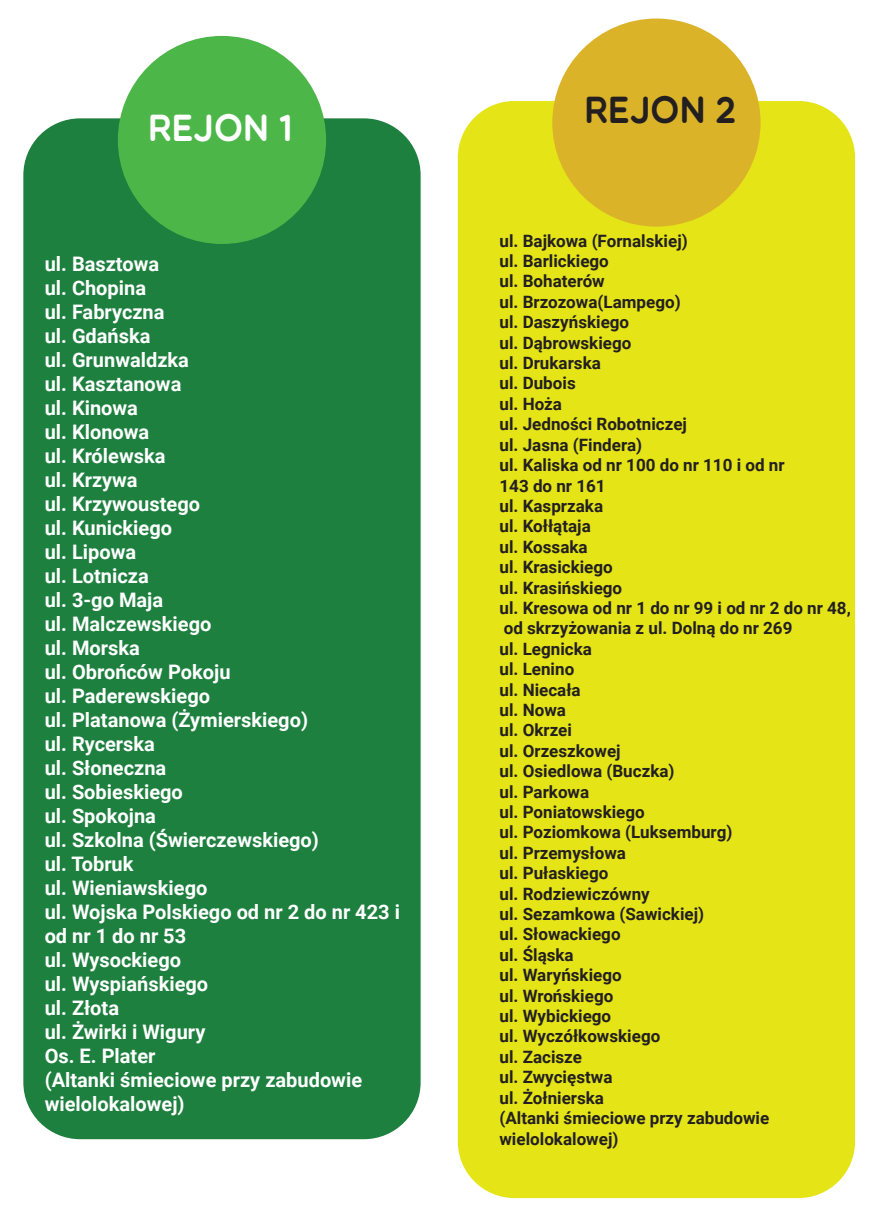
<style>
.page{position:relative;width:874px;height:1225px;background:#fff}
.page>*{position:absolute;margin:0;border:0;box-sizing:border-box;transform-origin:0 0}
.t1{font:38px "Multicolore";color:#fff;scale:.92 1}
.t2{font:38px "Multicolore";color:#231f20;scale:.92 1}
.t3{font:700 20px/24px "Roboto";color:#fff}
.t4{font:700 17px/20.4px "Roboto";color:#231f20}
</style>
<div class="page">
<div style="left:23px;top:118px;width:397px;height:1021px;background:#1e803f;border-radius:57px"></div>
<div style="left:457px;top:101px;width:397px;height:1097px;background:#e4e417;border-radius:57px"></div>
<div style="left:118px;top:36px;width:208px;height:208px;background:#4cb748;border-radius:50%"></div>
<div style="left:552px;top:19px;width:208px;height:208px;background:#dab328;border-radius:50%"></div>
<h1 class="t1" style="left:148px;top:105px;width:158px">REJON 1</h1>
<p class="t3" style="left:45px;top:251px;width:357px">ul. Basztowa<br>ul. Chopina<br>ul. Fabryczna<br>ul. Gdańska<br>ul. Grunwaldzka<br>ul. Kasztanowa<br>ul. Kinowa<br>ul. Klonowa<br>ul. Królewska<br>ul. Krzywa<br>ul. Krzywoustego<br>ul. Kunickiego<br>ul. Lipowa<br>ul. Lotnicza<br>ul. 3-go Maja<br>ul. Malczewskiego<br>ul. Morska<br>ul. Obrońców Pokoju<br>ul. Paderewskiego<br>ul. Platanowa (Żymierskiego)<br>ul. Rycerska<br>ul. Słoneczna<br>ul. Sobieskiego<br>ul. Spokojna<br>ul. Szkolna (Świerczewskiego)<br>ul. Tobruk<br>ul. Wieniawskiego<br>ul. Wojska Polskiego od nr 2 do nr 423 i od nr 1 do nr 53<br>ul. Wysockiego<br>ul. Wyspiańskiego<br>ul. Złota<br>ul. Żwirki i Wigury<br>Os. E. Plater<br>(Altanki śmieciowe przy zabudowie wielolokalowej)</p>
<h1 class="t2" style="left:584px;top:86px;width:166px">REJON 2</h1>
<p class="t4" style="left:499px;top:230px;width:353px">ul. Bajkowa (Fornalskiej)<br>ul. Barlickiego<br>ul. Bohaterów<br>ul. Brzozowa(Lampego)<br>ul. Daszyńskiego<br>ul. Dąbrowskiego<br>ul. Drukarska<br>ul. Dubois<br>ul. Hoża<br>ul. Jedności Robotniczej<br>ul. Jasna (Findera)<br>ul. Kaliska od nr 100 do nr 110 i od nr<br>143 do nr 161<br>ul. Kasprzaka<br>ul. Kołłątaja<br>ul. Kossaka<br>ul. Krasickiego<br>ul. Krasińskiego<br>ul. Kresowa od nr 1 do nr 99 i od nr 2 do nr 48, od skrzyżowania z ul. Dolną do nr 269<br>ul. Legnicka<br>ul. Lenino<br>ul. Niecała<br>ul. Nowa<br>ul. Okrzei<br>ul. Orzeszkowej<br>ul. Osiedlowa (Buczka)<br>ul. Parkowa<br>ul. Poniatowskiego<br>ul. Poziomkowa (Luksemburg)<br>ul. Przemysłowa<br>ul. Pułaskiego<br>ul. Rodziewiczówny<br>ul. Sezamkowa (Sawickiej)<br>ul. Słowackiego<br>ul. Śląska<br>ul. Waryńskiego<br>ul. Wrońskiego<br>ul. Wybickiego<br>ul. Wyczółkowskiego<br>ul. Zacisze<br>ul. Zwycięstwa<br>ul. Żołnierska<br>(Altanki śmieciowe przy zabudowie wielolokalowej)</p>
</div>
